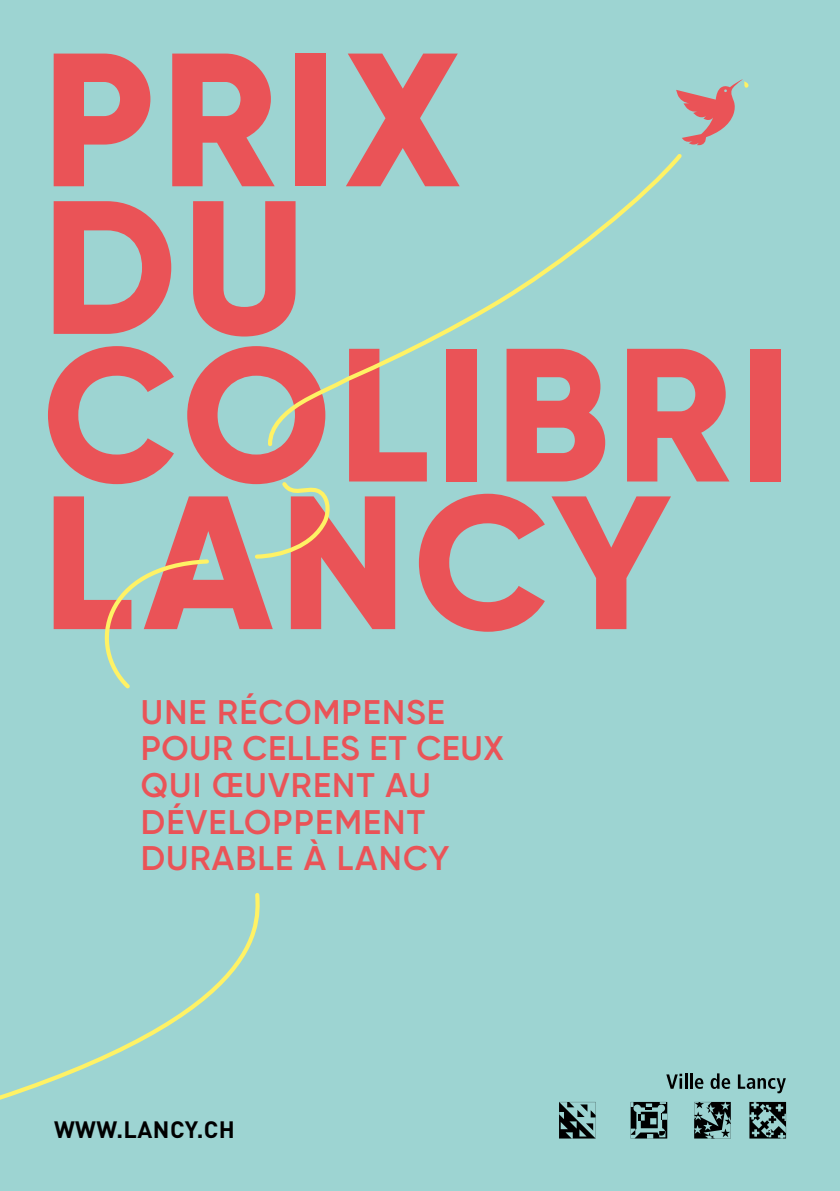
<style>
.page{position:relative;width:840px;height:1191px;background:#fff}
.page>*{position:absolute;margin:0;border:0;box-sizing:border-box;transform-origin:0 0}
.t1{font:800 189.6px "Gilroy";letter-spacing:.035em;color:#ea5357}
.t2{font:600 34.2px "Gilroy";letter-spacing:.035em;color:#ea5357}
.t3{font:700 23.4px "DIN Pro";letter-spacing:.02em;color:#000}
</style>
<div class="page">
<div style="left:0;top:0;width:839px;height:1191px;background:#9dd4d2"></div>
<svg style="left:666px;top:1073px;width:15px;height:15px"></svg>
<hr style="left:684px;top:1073px;width:3px;height:15px;background:#000">
<hr style="left:689px;top:1073px;width:3px;height:15px;background:#000">
<svg style="left:694px;top:1078px;width:9px;height:11px"></svg>
<svg style="left:710px;top:1073px;width:19px;height:16px"></svg>
<svg style="left:737px;top:1074px;width:48px;height:19px"></svg>
<svg style="left:559px;top:1102px;width:36px;height:36px"></svg>
<svg style="left:630px;top:1102px;width:37px;height:36px"></svg>
<svg style="left:749px;top:1102px;width:36px;height:36px"></svg>
<svg style="left:694px;top:1102px;width:36px;height:36px"></svg>
<svg style="left:676px;top:79px;width:72px;height:66px"></svg>
<svg style="left:268px;top:154px;width:414px;height:292px"></svg>
<svg style="left:0;top:893px;width:260px;height:207px"></svg>
<svg style="left:104px;top:559px;width:105px;height:130px"></svg>
<svg style="left:255px;top:482px;width:75px;height:77px"></svg>
<p class="t1" style="left:42px;top:0;width:420px">PRIX</p>
<p class="t1" style="left:42px;top:148px;width:265px">DU</p>
<p class="t1" style="left:42px;top:296px;width:750px">COLIBRI</p>
<p class="t1" style="left:42px;top:443px;width:630px">LANCY</p>
<p class="t2" style="left:141px;top:690px;width:305px">UNE RÉCOMPENSE</p>
<p class="t2" style="left:141px;top:727px;width:364px">POUR CELLES ET CEUX</p>
<p class="t2" style="left:141px;top:763px;width:291px">QUI ŒUVRENT AU</p>
<p class="t2" style="left:141px;top:800px;width:286px">DÉVELOPPEMENT</p>
<p class="t2" style="left:141px;top:837px;width:310px">DURABLE À LANCY</p>
<p class="t3" style="left:54px;top:1109px;width:182px">WWW.LANCY.CH</p>
</div>
